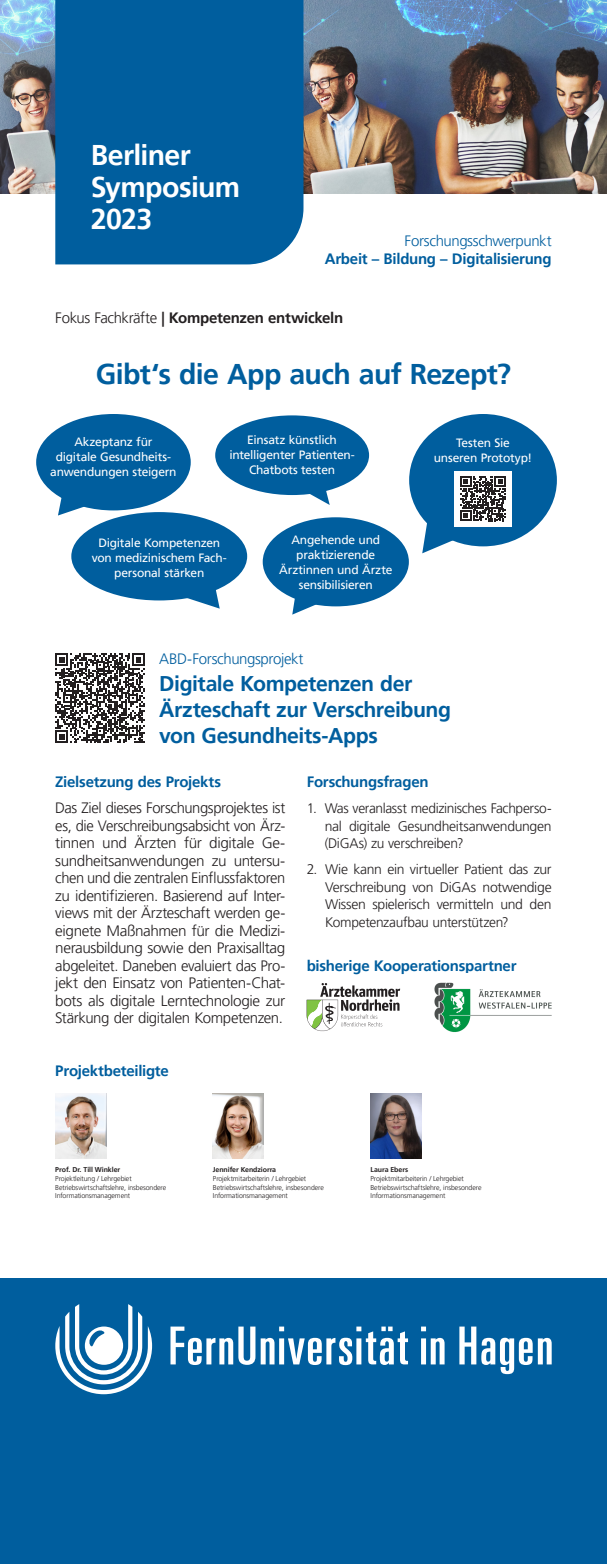
<style>
.page{position:relative;width:607px;height:1564px;background:#fff}
.page>*{position:absolute;margin:0;border:0;box-sizing:border-box;transform-origin:0 0}
.t1{font:700 28.5px "Frutiger LT Pro";letter-spacing:-.02em;color:#005e9e}
.t2{font:700 28.5px/32px "Frutiger LT Pro";letter-spacing:-.02em;color:#fff}
.t3{font:700 21.25px/26.2px "Frutiger LT Pro";letter-spacing:-.02em;color:#005e9e}
.t4{font:300 15px/17.5px "Frutiger LT Pro";letter-spacing:-.025em;color:#231f20;text-align:justify}
.t5{font:700 15px "Frutiger LT Pro";letter-spacing:-.015em;color:#005e9e}
.t6{font:300 15px "Frutiger LT Pro";letter-spacing:-.025em;color:#005e9e}
.t7{font:700 15px "Frutiger LT Pro";letter-spacing:-.02em;color:#231f20}
.t8{font:300 13.75px/17.5px "Frutiger LT Pro";letter-spacing:-.025em;color:#231f20;text-align:justify}
.t9{font:12px/15px "Frutiger LT Pro";letter-spacing:-.02em;color:#fff;text-align:center}
.t10{font:300 7px/8.8px "Frutiger LT Pro";letter-spacing:-.015em;color:#231f20}
.t11{font:700 7px "Frutiger LT Pro";letter-spacing:-.01em;color:#231f20}
.s1{font-weight:300}
.s2{font-family:"Frutiger LT Com"}
</style>
<div class="page">
<div style="left:0;top:1278px;width:607px;height:285px;background:#005e9e"></div>
<svg style="left:170px;top:1326px;width:381px;height:48px"></svg>
<svg style="left:55px;top:1304px;width:97px;height:90px"></svg>
<img style="left:303px;top:0;width:304px;height:193px">
<img style="left:0;top:0;width:55px;height:193px">
<div style="left:55px;top:0;width:248px;height:264px;background:#005e9e"></div>
<svg style="left:55px;top:653px;width:90px;height:90px"></svg>
<img style="left:55px;top:1093px;width:51px;height:65px">
<img style="left:213px;top:1093px;width:51px;height:65px">
<img style="left:370px;top:1093px;width:51px;height:65px">
<div style="left:36px;top:414px;width:155px;height:96px;background:#005e9e;border-radius:50%"></div>
<svg style="left:58px;top:496px;width:40px;height:19px"></svg>
<div style="left:215px;top:415px;width:154px;height:80px;background:#005e9e;border-radius:50%"></div>
<svg style="left:297px;top:490px;width:33px;height:15px"></svg>
<div style="left:71px;top:512px;width:176px;height:88px;background:#005e9e;border-radius:50%"></div>
<svg style="left:182px;top:588px;width:38px;height:20px"></svg>
<div style="left:409px;top:414px;width:148px;height:132px;background:#005e9e;border-radius:50%"></div>
<div style="left:454px;top:471px;width:57px;height:55px;background:#fff"></div>
<svg style="left:422px;top:476px;width:83px;height:77px"></svg>
<img style="left:434px;top:982px;width:118px;height:50px">
<svg style="left:306px;top:983px;width:94px;height:48px"></svg>
<div style="left:263px;top:517px;width:146px;height:89px;background:#005e9e;border-radius:50%"></div>
<svg style="left:292px;top:597px;width:29px;height:17px"></svg>
<h1 class="t2" style="left:91px;top:139px;width:151px">Berliner<br>Symposium<br>2023</h1>
<p class="t6" style="left:404px;top:232px;width:148px">Forschungsschwerpunkt</p>
<p class="t5" style="left:325px;top:250px;width:228px">Arbeit – Bildung – Digitalisierung</p>
<p class="t7" style="left:55px;top:309px;width:289px"><span class="s1">Fokus Fachkräfte</span> <span class="s2">|</span> Kompetenzen entwickeln</p>
<h1 class="t1" style="left:96px;top:357px;width:417px">Gibt‘s die App auch auf Rezept?</h1>
<p class="t9" style="left:50px;top:434px;width:128px">Akzeptanz für<br>digitale Gesundheits&shy;anwendungen steigern</p>
<p class="t9" style="left:229px;top:433px;width:125px">Einsatz künstlich intelligenter Patienten--<br>Chatbots testen</p>
<p class="t9" style="left:92px;top:535px;width:136px">Digitale Kompetenzen von medizinischem Fach&shy;personal stärken</p>
<p class="t9" style="left:279px;top:532px;width:115px">Angehende und praktizierende<br>Ärztinnen und Ärzte sensibilisieren</p>
<p class="t9" style="left:434px;top:435px;width:100px">Testen Sie unseren Prototyp!</p>
<p class="t6" style="left:159px;top:650px;width:146px">ABD-Forschungsprojekt</p>
<h2 class="t3" style="left:159px;top:670px;width:293px">Digitale Kompetenzen der<br>Ärzteschaft zur Verschreibung von Gesundheits-Apps</h2>
<p class="t5" style="left:55px;top:772px;width:167px">Zielsetzung des Projekts</p>
<p class="t4" style="left:55px;top:799px;width:232px">Das Ziel dieses Forschungsprojektes ist es, die Verschreibungsabsicht von Ärz&shy;tinnen und Ärzten für digitale Ge&shy;sundheitsanwendungen zu untersu&shy;chen und die zentralen Einflussfaktoren zu identifizieren. Basierend auf Inter&shy;views mit der Ärzteschaft werden ge&shy;eignete Maßnahmen für die Medizi&shy;nerausbildung sowie den Praxisalltag abgeleitet. Daneben evaluiert das Pro&shy;jekt den Einsatz von Patienten-Chat&shy;bots als digitale Lerntechnologie zur Stärkung der digitalen Kompetenzen.</p>
<p class="t5" style="left:55px;top:1061px;width:115px">Projektbeteiligte</p>
<p class="t5" style="left:306px;top:772px;width:123px">Forschungsfragen</p>
<p class="t8" style="left:324px;top:799px;width:228px;text-indent:-18px">1. Was veranlasst medizinisches Fachperso&shy;nal digitale Gesundheitsanwendungen (DiGAs) zu verschreiben?</p>
<p class="t8" style="left:325px;top:861px;width:228px;text-indent:-18px">2. Wie kann ein virtueller Patient das zur Verschreibung von DiGAs notwendige Wissen spielerisch vermitteln und den Kompetenzaufbau unterstützen?</p>
<p class="t5" style="left:306px;top:956px;width:211px">bisherige Kooperationspartner</p>
<p class="t11" style="left:55px;top:1165px;width:66px">Prof. Dr. Till Winkler</p>
<p class="t10" style="left:55px;top:1174px;width:112px">Projektleitung / Lehrgebiet<br>Betriebswirtschaftslehre, insbesondere<br>Informationsmanagement</p>
<p class="t11" style="left:213px;top:1165px;width:65px">Jennifer Kendziorra</p>
<p class="t10" style="left:213px;top:1174px;width:112px">Projektmitarbeiterin / Lehrgebiet<br>Betriebswirtschaftslehre, insbesondere<br>Informationsmanagement</p>
<p class="t11" style="left:370px;top:1165px;width:39px">Laura Ebers</p>
<p class="t10" style="left:370px;top:1174px;width:112px">Projektmitarbeiterin / Lehrgebiet<br>Betriebswirtschaftslehre, insbesondere<br>Informationsmanagement</p>
</div>
